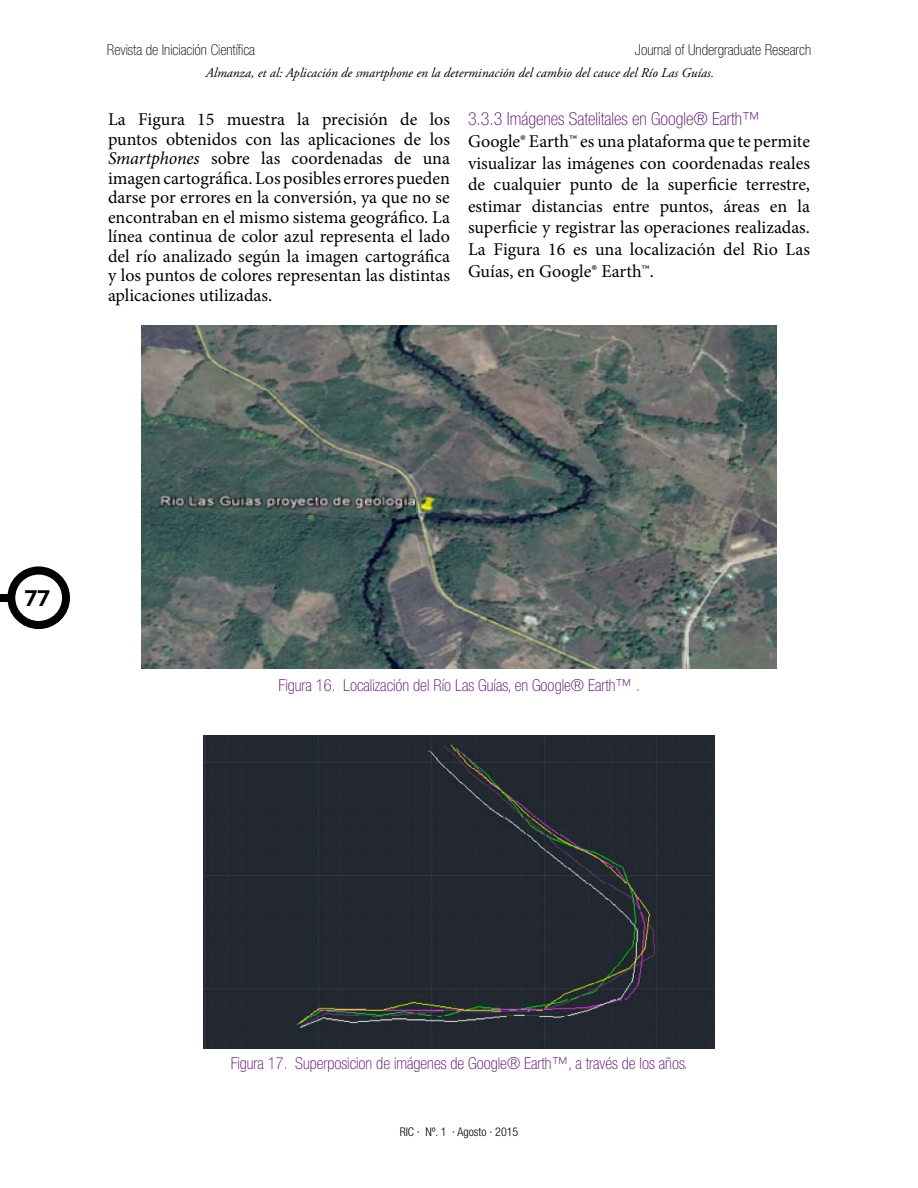
<style>
.page{position:relative;width:918px;height:1188px;background:#fff}
.page>*{position:absolute;margin:0;border:0;box-sizing:border-box;transform-origin:0 0}
.t1{font:700 22.5px "Nexa";color:#000}
.t2{font:18px/19.5px "Minion Pro";color:#000;text-align:justify}
.t3{font:100 condensed 18px "Helvetica Neue LT Pro";color:#5a0970}
.t4{font:100 condensed 16.5px "Helvetica Neue LT Pro";color:#5a0970}
.t5{font:100 condensed 15px "Helvetica Neue LT Pro";color:#000}
.t6{font:italic 13.5px "Adobe Garamond Pro";color:#000}
.t7{font:300 condensed 12px "Helvetica Neue LT Pro";color:#000}
.s1{font-style:italic}
</style>
<div class="page">
<div style="left:7px;top:566px;width:63px;height:63px;background:#000;border-radius:50%"></div>
<div style="left:0;top:594px;width:17px;height:8px;background:#000"></div>
<div style="left:15px;top:575px;width:47px;height:46px;background:#fff;border-radius:50%"></div>
<img style="left:142px;top:325px;width:634px;height:344px">
<div style="left:203px;top:735px;width:512px;height:314px;background:#242831"></div>
<p class="t5" style="left:107px;top:42px;width:150px">Revista de Iniciación Científica</p>
<p class="t5" style="left:635px;top:42px;width:178px">Journal of Undergraduate Research</p>
<p class="t6" style="left:206px;top:65px;width:510px">Almanza, et al: Aplicación de smartphone en la determinación del cambio del cauce del Río Las Guías.</p>
<p class="t2" style="left:108px;top:110px;width:344px">La Figura 15 muestra la precisión de los puntos obtenidos con las aplicaciones de los <span class="s1">Smartphones</span> sobre las coordenadas de una imagen cartográfica. Los posibles errores pueden darse por errores en la conversión, ya que no se encontraban en el mismo sistema geográfico. La línea continua de color azul representa el lado del río analizado según la imagen cartográfica y los puntos de colores representan las distintas aplicaciones utilizadas.</p>
<p class="t3" style="left:468px;top:109px;width:294px">3.3.3 Imágenes Satelitales en Google® Earth™</p>
<p class="t2" style="left:468px;top:131px;width:344px;line-height:21.6px">Google® Earth™ es una plataforma que te permite visualizar las imágenes con coordenadas reales de cualquier punto de la superficie terrestre, estimar distancias entre puntos, áreas en la superficie y registrar las operaciones realizadas.<br>La Figura 16 es una localización del Rio Las Guías, en Google® Earth™.</p>
<p class="t1" style="left:25px;top:585px;width:27px">77</p>
<p class="t4" style="left:279px;top:677px;width:363px">Figura 16. Localización del Río Las Guías, en Google® Earth™ .</p>
<p class="t4" style="left:231px;top:1054px;width:459px">Figura 17. Superposicion de imágenes de Google® Earth™, a través de los años.</p>
<p class="t7" style="left:400px;top:1125px;width:120px">RIC · Nº. 1 · Agosto · 2015</p>
</div>
